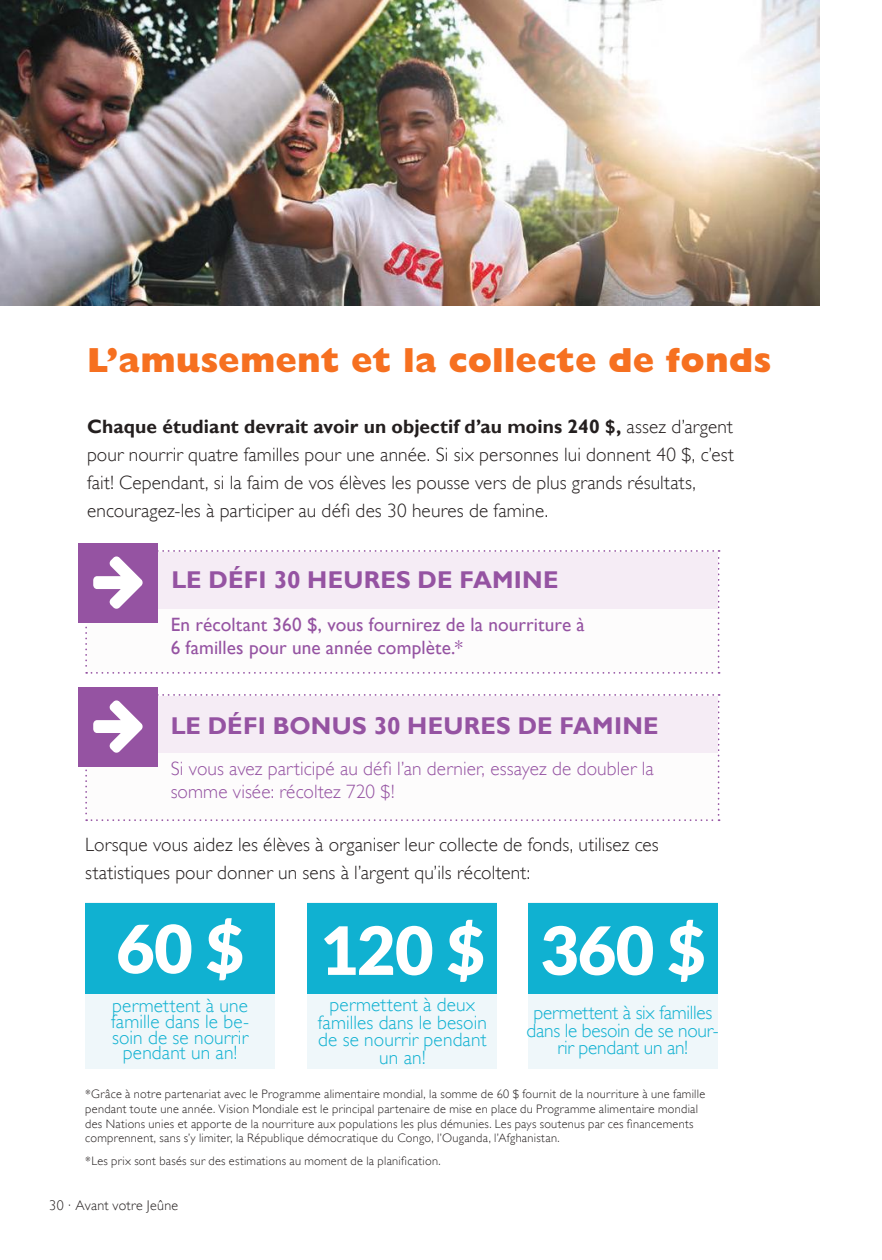
<style>
.page{position:relative;width:882px;height:1260px;background:#fff}
.page>*{position:absolute;margin:0;border:0;box-sizing:border-box;transform-origin:0 0}
.t1{font:900 66.67px "Lato";letter-spacing:-.01em;color:#fff}
.t2{font:800 35px "Gill Sans Std";letter-spacing:.005em;color:#f67020}
.t3{font:700 24.32px "Gill Sans";letter-spacing:.01em;color:#9553a2}
.t4{font:300 19.25px/28px "Gill Sans";letter-spacing:.01em;color:#241f1f}
.t5{font:300 19.25px/17.5px "Gill Sans";letter-spacing:.005em;color:#10b1d1;text-align:center}
.t6{font:300 19.25px/23.1px "Gill Sans";letter-spacing:.01em;color:#9553a2}
.t7{font:19.25px/23.1px "Gill Sans";letter-spacing:.005em;color:#9553a2}
.t8{font:300 14px "Gill Sans";letter-spacing:.025em;color:#241f1f}
.t9{font:300 12.25px/14.7px "Gill Sans";letter-spacing:.025em;color:#241f1f}
.s1{font-weight:700}
</style>
<div class="page">
<img style="left:0;top:0;width:819px;height:306px">
<div style="left:78px;top:543px;width:80px;height:79px;background:#9553a2"></div>
<svg style="left:85px;top:550px;width:635px;height:124px"></svg>
<div style="left:78px;top:687px;width:80px;height:79px;background:#9553a2"></div>
<svg style="left:85px;top:694px;width:635px;height:127px"></svg>
<div style="left:85px;top:903px;width:190px;height:166px;background:#eff7fa"></div>
<div style="left:85px;top:903px;width:190px;height:90px;background:#10b1d1"></div>
<div style="left:308px;top:903px;width:189px;height:166px;background:#eff7fa"></div>
<div style="left:308px;top:903px;width:189px;height:90px;background:#10b1d1"></div>
<div style="left:528px;top:903px;width:190px;height:166px;background:#eff7fa"></div>
<div style="left:528px;top:903px;width:190px;height:90px;background:#10b1d1"></div>
<h2 class="t2" style="left:87px;top:339px;width:686px">L’amusement et la collecte de fonds</h2>
<p class="t4" style="left:87px;top:412px;width:648px"><span class="s1">Chaque étudiant devrait avoir un objectif d’au moins 240 $,</span> assez d’argent pour nourrir quatre familles pour une année. Si six personnes lui donnent 40 $, c’est fait! Cependant, si la faim de vos élèves les pousse vers de plus grands résultats, encouragez-les à participer au défi des 30 heures de famine.</p>
<h3 class="t3" style="left:171px;top:566px;width:389px">LE DÉFI 30 HEURES DE FAMINE</h3>
<h3 class="t7" style="left:171px;top:613px;width:416px">En récoltant 360 $, vous fournirez de la nourriture à<br>6 familles pour une année complète.*</h3>
<h3 class="t3" style="left:171px;top:712px;width:489px">LE DÉFI BONUS 30 HEURES DE FAMINE</h3>
<h3 class="t6" style="left:171px;top:757px;width:484px">Si vous avez participé au défi l’an dernier, essayez de doubler la somme visée: récoltez 720 $!</h3>
<h3 class="t4" style="left:85px;top:831px;width:575px">Lorsque vous aidez les élèves à organiser leur collecte de fonds, utilisez ces statistiques pour donner un sens à l’argent qu’ils récoltent:</h3>
<h1 class="t1" style="left:116px;top:910px;width:130px">60 $</h1>
<h3 class="t5" style="left:111px;top:998px;width:140px;line-height:15.8px">permettent à une famille dans le be&shy;soin de se nourrir pendant un an!</h3>
<h1 class="t1" style="left:320px;top:911px;width:167px">120 $</h1>
<h3 class="t5" style="left:318px;top:996px;width:171px">permettent à deux familles dans le besoin de se nourrir pendant un an!</h3>
<h1 class="t1" style="left:540px;top:911px;width:167px">360 $</h1>
<h3 class="t5" style="left:527px;top:1004px;width:194px">permettent à six familles dans le besoin de se nour&shy;rir pendant un an!</h3>
<p class="t9" style="left:85px;top:1087px;width:622px">*Grâce à notre partenariat avec le Programme alimentaire mondial, la somme de 60 $ fournit de la nourriture à une famille pendant toute une année. Vision Mondiale est le principal partenaire de mise en place du Programme alimentaire mondial des Nations unies et apporte de la nourriture aux populations les plus démunies. Les pays soutenus par ces financements comprennent, sans s’y limiter, la République démocratique du Congo, l’Ouganda, l’Afghanistan.</p>
<p class="t9" style="left:85px;top:1153px;width:357px">*Les prix sont basés sur des estimations au moment de la planification.</p>
<p class="t8" style="left:49px;top:1197px;width:130px">30 ∙ Avant votre Jeûne</p>
</div>
